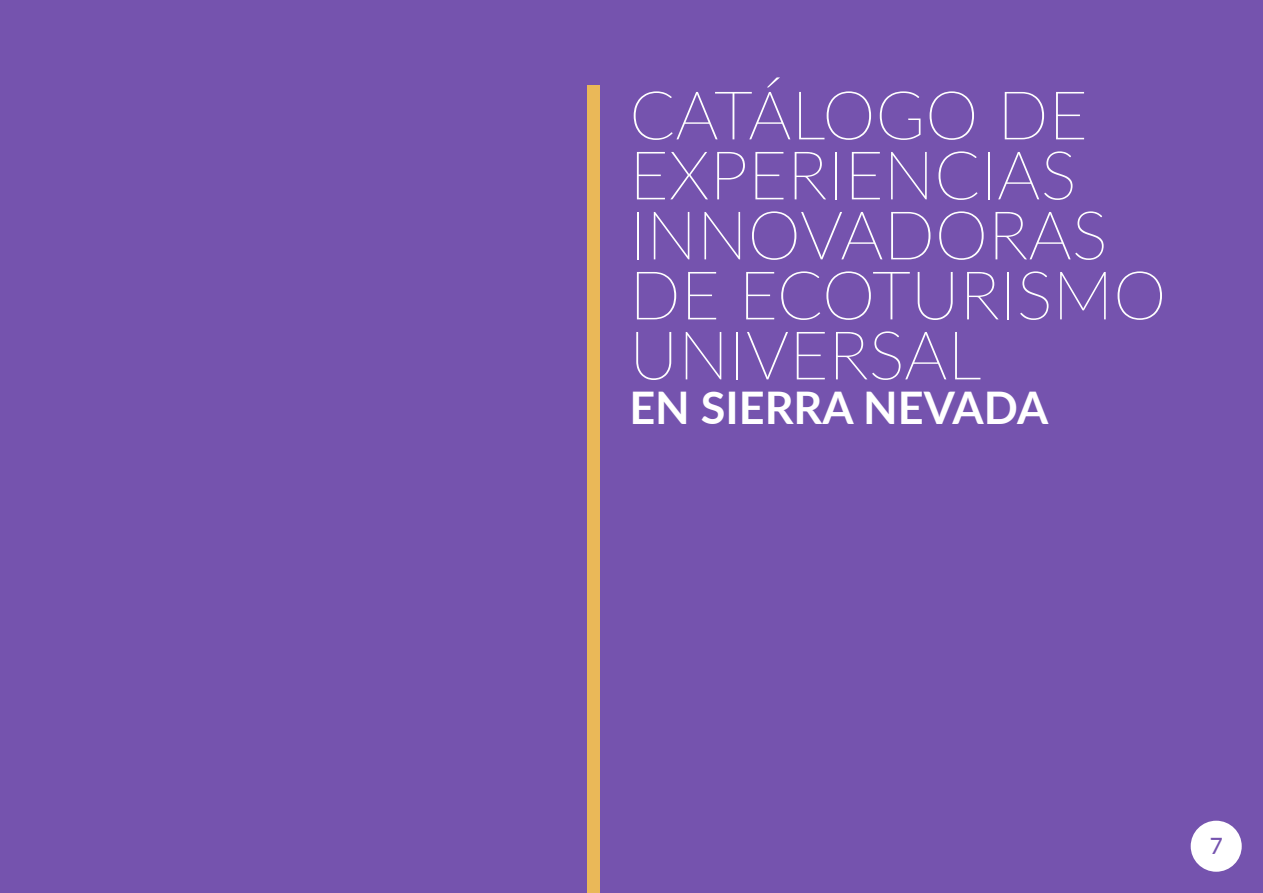
<style>
.page{position:relative;width:1263px;height:893px;background:#7553ae}
.page>*{position:absolute;margin:0;border:0;box-sizing:border-box;transform-origin:0 0}
.t1{font:100 67.5px/60px "Lato";color:#fff}
.t2{font:700 45px "Lato";color:#fff}
.t3{font:500 22.5px "Lato";color:#7553ae}
</style>
<div class="page">
<div style="left:1191px;top:821px;width:51px;height:51px;background:#fff;border-radius:50%"></div>
<div style="left:587px;top:85px;width:13px;height:808px;background:#eab858"></div>
<h1 class="t1" style="left:629px;top:83px;width:460px">CATÁLOGO DE<br>EXPERIENCIAS</h1>
<h1 class="t1" style="left:629px;top:203px;width:480px">INNOVADORAS</h1>
<h1 class="t1" style="left:629px;top:263px;width:538px">DE ECOTURISMO</h1>
<h1 class="t1" style="left:629px;top:323px;width:354px">UNIVERSAL</h1>
<h1 class="t2" style="left:629px;top:375px;width:420px">EN SIERRA NEVADA</h1>
<p class="t3" style="left:1210px;top:829px;width:15px">7</p>
</div>
